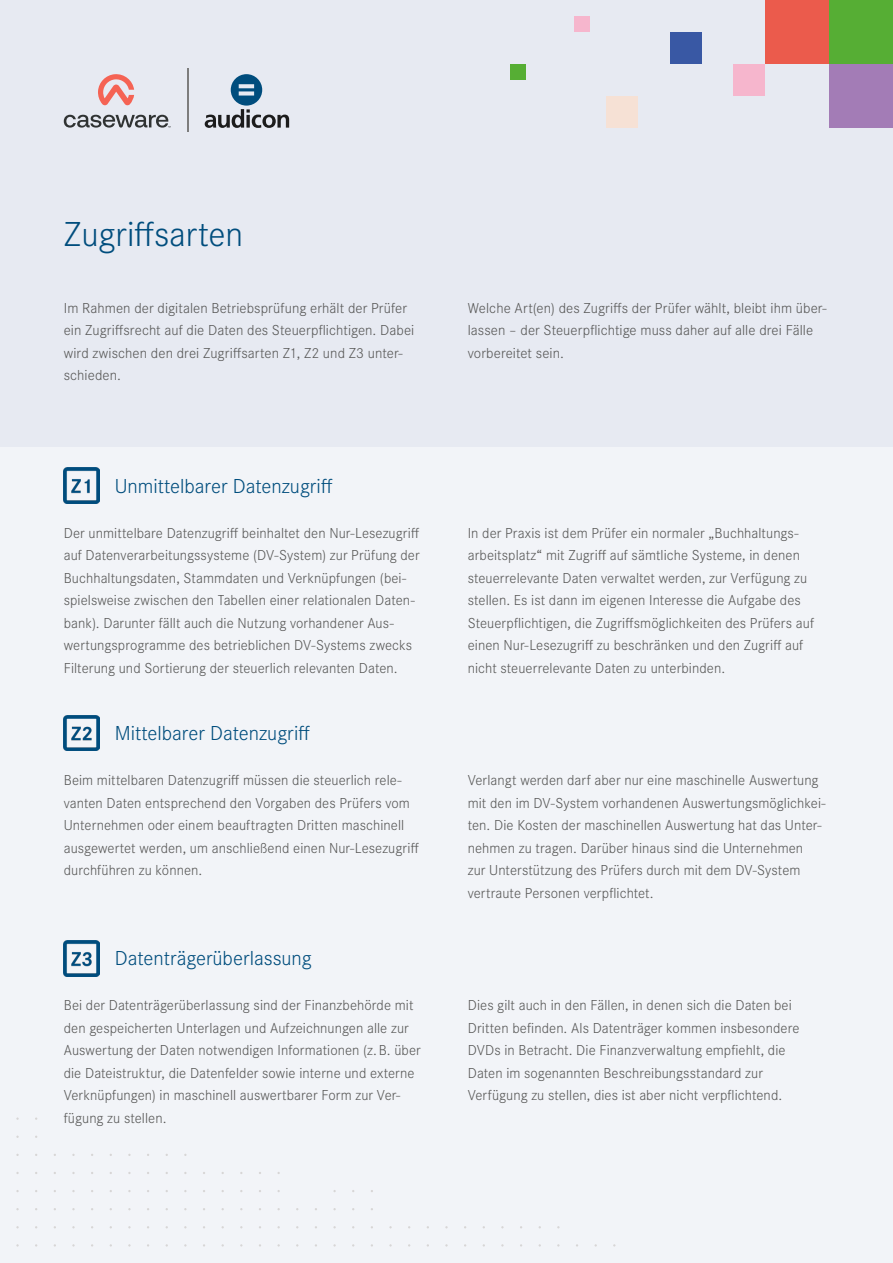
<style>
.page{position:relative;width:893px;height:1263px;background:#e7eaf2}
.page>*{position:absolute;margin:0;border:0;box-sizing:border-box;transform-origin:0 0}
.t1{font:300 36px "Corporate S";color:#004d7d}
.t2{font:300 21px "Corporate S";color:#004d7d}
.t3{font:300 15px/22.5px "Corporate S";letter-spacing:.005em;color:#575756}
</style>
<div class="page">
<div style="left:829px;top:0;width:64px;height:64px;background:#56ae34"></div>
<div style="left:765px;top:0;width:64px;height:64px;background:#eb5b4c"></div>
<div style="left:829px;top:64px;width:64px;height:64px;background:#a37cb6"></div>
<div style="left:606px;top:96px;width:32px;height:32px;background:#f6e1d5"></div>
<div style="left:574px;top:16px;width:16px;height:16px;background:#f6b6cd"></div>
<div style="left:733px;top:64px;width:32px;height:32px;background:#f6b6cd"></div>
<div style="left:510px;top:64px;width:16px;height:16px;background:#56ae34"></div>
<div style="left:670px;top:32px;width:32px;height:32px;background:#3958a4"></div>
<svg style="left:205px;top:74px;width:84px;height:54px"></svg>
<svg style="left:98px;top:74px;width:36px;height:32px"></svg>
<svg style="left:64px;top:115px;width:107px;height:13px"></svg>
<hr style="left:187px;top:69px;width:2px;height:63px;background:#7d7d7d">
<div style="left:0;top:448px;width:893px;height:815px;background:#f2f4f8"></div>
<img style="left:64px;top:468px;width:35px;height:35px">
<img style="left:64px;top:715px;width:35px;height:36px">
<img style="left:64px;top:941px;width:35px;height:35px">
<h1 class="t1" style="left:64px;top:214px;width:181px">Zugriffsarten</h1>
<p class="t3" style="left:64px;top:296px;width:352px">Im Rahmen der digitalen Betriebsprüfung erhält der Prüfer ein Zugriffsrecht auf die Daten des Steuerpflichtigen. Dabei wird zwischen den drei Zugriffsarten Z1, Z2 und Z3 unter&shy;schieden.</p>
<h2 class="t2" style="left:115px;top:474px;width:219px">Unmittelbarer Datenzugriff</h2>
<p class="t3" style="left:64px;top:521px;width:357px">Der unmittelbare Datenzugriff beinhaltet den Nur-Lesezugriff auf Datenverarbeitungssysteme (DV-System) zur Prüfung der Buchhaltungsdaten, Stammdaten und Verknüpfungen (bei&shy;spielsweise zwischen den Tabellen einer relationalen Daten&shy;bank). Darunter fällt auch die Nutzung vorhandener Aus&shy;wertungsprogramme des betrieblichen DV-Systems zwecks Filterung und Sortierung der steuerlich relevanten Daten.</p>
<h2 class="t2" style="left:115px;top:721px;width:196px">Mittelbarer Datenzugriff</h2>
<p class="t3" style="left:64px;top:769px;width:356px">Beim mittelbaren Datenzugriff müssen die steuerlich rele&shy;vanten Daten entsprechend den Vorgaben des Prüfers vom Unternehmen oder einem beauftragten Dritten maschinell ausgewertet werden, um anschließend einen Nur-Lesezugriff durchführen zu können.</p>
<h2 class="t2" style="left:115px;top:946px;width:198px">Datenträgerüberlassung</h2>
<p class="t3" style="left:64px;top:994px;width:359px">Bei der Datenträgerüberlassung sind der Finanzbehörde mit den gespeicherten Unterlagen und Aufzeichnungen alle zur Auswertung der Daten notwendigen Informationen (z.B. über die Dateistruktur, die Datenfelder sowie interne und externe Verknüpfungen) in maschinell auswertbarer Form zur Ver&shy;fügung zu stellen.</p>
<p class="t3" style="left:468px;top:296px;width:360px">Welche Art(en) des Zugriffs der Prüfer wählt, bleibt ihm über&shy;lassen – der Steuerpflichtige muss daher auf alle drei Fälle vorbereitet sein.</p>
<p class="t3" style="left:468px;top:521px;width:348px">In der Praxis ist dem Prüfer ein normaler „Buchhaltungs&shy;arbeitsplatz“ mit Zugriff auf sämtliche Systeme, in denen steuerrelevante Daten verwaltet werden, zur Verfügung zu stellen. Es ist dann im eigenen Interesse die Aufgabe des Steuerpflichtigen, die Zugriffsmöglichkeiten des Prüfers auf einen Nur-Lesezugriff zu beschränken und den Zugriff auf nicht steuerrelevante Daten zu unterbinden.</p>
<p class="t3" style="left:468px;top:769px;width:359px">Verlangt werden darf aber nur eine maschinelle Auswertung mit den im DV-System vorhandenen Auswertungsmöglichkei&shy;ten. Die Kosten der maschinellen Auswertung hat das Unter&shy;nehmen zu tragen. Darüber hinaus sind die Unternehmen<br>zur Unterstützung des Prüfers durch mit dem DV-System vertraute Personen verpflichtet.</p>
<p class="t3" style="left:468px;top:994px;width:333px">Dies gilt auch in den Fällen, in denen sich die Daten bei Dritten befinden. Als Datenträger kommen insbesondere DVDs in Betracht. Die Finanzverwaltung empfiehlt, die Daten im sogenannten Beschreibungsstandard zur Verfügung zu stellen, dies ist aber nicht verpflichtend.</p>
</div>
